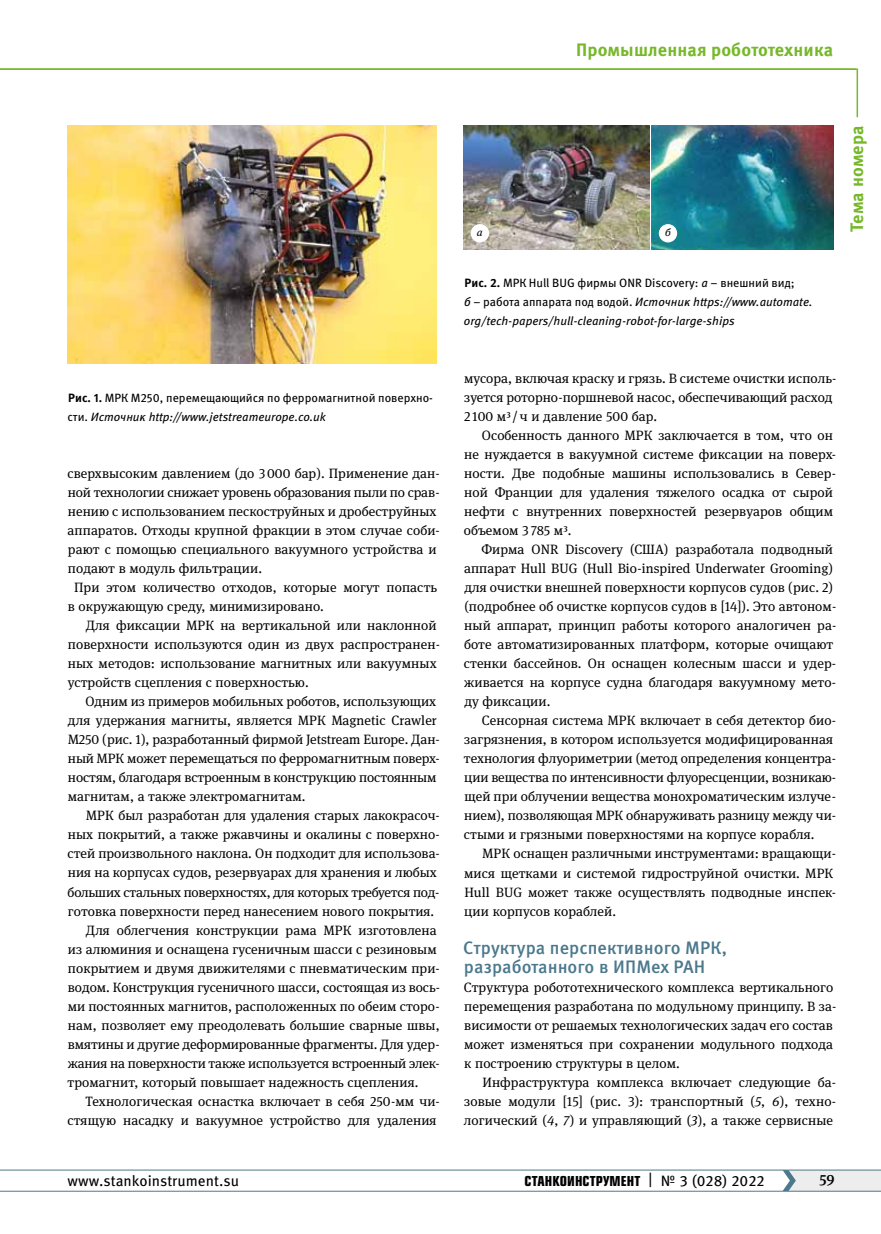
<style>
.page{position:relative;width:881px;height:1234px;background:#fff}
.page>*{position:absolute;margin:0;border:0;box-sizing:border-box;transform-origin:0 0}
.t1{font:500 18px/19px "Meta Pro";letter-spacing:.005em;color:#4b788c}
.t2{font:700 18px "Meta Pro";letter-spacing:.005em;color:#76b82a}
.t3{font:15px "Eurostile Con Hea";letter-spacing:.005em;color:#000}
.t4{font:15px "Meta Pro";color:#000}
.t5{font:500 15px "Meta Serif Pro";color:#000}
.t6{font:13.5px/19px "Meta Serif Pro";letter-spacing:.005em;color:#000}
.t7{font:13.5px "Meta Serif Pro";letter-spacing:-.015em;color:#000}
.t8{font:italic 12px/19px "Meta Pro";color:#000}
.t9{font:12px/19px "Meta Pro";color:#000}
.t10{font:italic 10.65px "Meta Serif Pro";color:#000}
.s1{font-weight:700;font-style:normal}
.s2{font-style:normal}
.s3{font-weight:700}
.s4{font-style:italic}
.s5{font-family:"Meta Pro"}
</style>
<div class="page">
<hr style="left:0;top:1190px;width:880px;height:1px;background:#4b788c">
<hr style="left:0;top:1169px;width:880px;height:1px;background:#4b788c">
<svg style="left:782px;top:1169px;width:98px;height:21px;background:#dde2e4"></svg>
<img style="left:68px;top:125px;width:369px;height:238px">
<img style="left:651px;top:125px;width:182px;height:124px">
<img style="left:464px;top:125px;width:185px;height:124px">
<div style="left:470px;top:224px;width:19px;height:18px;background:#fff;border-radius:50%"></div>
<div style="left:658px;top:224px;width:19px;height:18px;background:#fff;border-radius:50%"></div>
<svg style="left:0;top:68px;width:858px;height:50px"></svg>
<h1 class="t2" style="left:576px;top:36px;width:259px">Промышленная робототехника</h1>
<p class="t10" style="left:476px;top:225px;width:7px">а</p>
<p class="t10" style="left:664px;top:225px;width:7px">б</p>
<p class="t8" style="left:463px;top:273px;width:350px"><span class="s1">Рис. 2.</span> <span class="s2">МРК Hull BUG фирмы ONR Discovery:</span> а <span class="s2">– внешний вид;<br></span>б <span class="s2">– работа аппарата под водой.</span> Источник https://www.automate. org/tech-papers/hull-cleaning-robot-for-large-ships</p>
<h1 class="t2" style="left:842px;top:232px;width:108px;rotate:-90deg">Тема номера</h1>
<p class="t9" style="left:67px;top:387px;width:367px"><span class="s3">Рис. 1.</span> МРК M250, перемещающийся по ферромагнитной поверхно&shy;сти. <span class="s4">Источник http://www.jetstreameurope.co.uk</span></p>
<p class="t6" style="left:67px;top:462px;width:374px">сверхвысоким давлением (до 3000 бар). Применение дан‑</p>
<p class="t6" style="left:68px;top:481px;width:373px">ной технологии снижает уровень образования пыли по срав‑</p>
<p class="t6" style="left:68px;top:501px;width:370px">нению с использованием пескоструйных и дробеструйных</p>
<p class="t6" style="left:68px;top:520px;width:373px">аппаратов. Отходы крупной фракции в этом случае соби‑</p>
<p class="t6" style="left:68px;top:539px;width:370px">рают с помощью специального вакуумного устройства и</p>
<p class="t6" style="left:68px;top:558px;width:196px">подают в модуль фильтрации.</p>
<p class="t6" style="left:74px;top:577px;width:364px">При этом количество отходов, которые могут попасть</p>
<p class="t6" style="left:68px;top:596px;width:257px">в окружающую среду, минимизировано.</p>
<p class="t6" style="left:86px;top:615px;width:352px">Для фиксации МРК на вертикальной или наклонной</p>
<p class="t6" style="left:68px;top:634px;width:373px">поверхности используются один из двух распространен‑</p>
<p class="t6" style="left:68px;top:653px;width:370px">ных методов: использование магнитных или вакуумных</p>
<p class="t6" style="left:68px;top:672px;width:242px">устройств сцепления с поверхностью.</p>
<p class="t6" style="left:85px;top:691px;width:352px">Одним из примеров мобильных роботов, использующих</p>
<p class="t6" style="left:68px;top:710px;width:370px">для удержания магниты, является МРК Magnetic Crawler</p>
<p class="t6" style="left:68px;top:729px;width:373px">М250 (рис. 1), разработанный фирмой Jetstream Europe. Дан‑</p>
<p class="t6" style="left:68px;top:748px;width:373px">ный МРК может перемещаться по ферромагнитным поверх‑</p>
<p class="t6" style="left:68px;top:767px;width:370px">ностям, благодаря встроенным в конструкцию постоянным</p>
<p class="t6" style="left:68px;top:786px;width:239px">магнитам, а также электромагнитам.</p>
<p class="t6" style="left:86px;top:805px;width:355px">МРК был разработан для удаления старых лакокрасоч‑</p>
<p class="t6" style="left:68px;top:824px;width:373px">ных покрытий, а также ржавчины и окалины с поверхно‑</p>
<p class="t6" style="left:67px;top:843px;width:374px">стей произвольного наклона. Он подходит для использова‑</p>
<p class="t6" style="left:68px;top:862px;width:370px">ния на корпусах судов, резервуарах для хранения и любых</p>
<p class="t7" style="left:68px;top:881px;width:373px">больших стальных поверхностях, для которых требуется под‑</p>
<p class="t6" style="left:68px;top:900px;width:368px">готовка поверхности перед нанесением нового покрытия.</p>
<p class="t6" style="left:86px;top:919px;width:352px">Для облегчения конструкции рама МРК изготовлена</p>
<p class="t6" style="left:68px;top:938px;width:370px">из алюминия и оснащена гусеничным шасси с резиновым</p>
<p class="t6" style="left:68px;top:957px;width:373px">покрытием и двумя движителями с пневматическим при‑</p>
<p class="t6" style="left:68px;top:976px;width:373px">водом. Конструкция гусеничного шасси, состоящая из вось‑</p>
<p class="t6" style="left:68px;top:995px;width:373px">ми постоянных магнитов, расположенных по обеим сторо‑</p>
<p class="t6" style="left:68px;top:1014px;width:373px">нам, позволяет ему преодолевать большие сварные швы,</p>
<p class="t6" style="left:68px;top:1033px;width:373px">вмятины и другие деформированные фрагменты. Для удер‑</p>
<p class="t6" style="left:68px;top:1052px;width:373px">жания на поверхности также используется встроенный элек‑</p>
<p class="t6" style="left:67px;top:1071px;width:352px">тромагнит, который повышает надежность сцепления.</p>
<p class="t6" style="left:85px;top:1090px;width:356px">Технологическая оснастка включает в себя 250‑мм чи‑</p>
<p class="t6" style="left:67px;top:1109px;width:370px">стящую насадку и вакуумное устройство для удаления</p>
<p class="t6" style="left:464px;top:367px;width:373px">мусора, включая краску и грязь. В системе очистки исполь‑ зуется роторно--поршневой насос, обеспечивающий расход<br>2 100 м³/ч и давление 500 бар.</p>
<p class="t6" style="left:463px;top:424px;width:373px;text-indent:18px">Особенность данного МРК заключается в том, что он не нуждается в вакуумной системе фиксации на поверх‑ ности. Две подобные машины использовались в Север‑ ной Франции для удаления тяжелого осадка от сырой нефти с внутренних поверхностей резервуаров общим объемом 3 785 м³.</p>
<p class="t6" style="left:463px;top:539px;width:374px;text-indent:18px">Фирма ONR Discovery (США) разработала подводный аппарат Hull BUG (Hull Bio-inspired Underwater Grooming) для очистки внешней поверхности корпусов судов (рис. 2) (подробнее об очистке корпусов судов в [14]). Это автоном‑ ный аппарат, принцип работы которого аналогичен ра‑ боте автоматизированных платформ, которые очищают стенки бассейнов. Он оснащен колесным шасси и удер‑ живается на корпусе судна благодаря вакуумному мето‑ ду фиксации.</p>
<p class="t6" style="left:463px;top:710px;width:373px;text-indent:18px">Сенсорная система МРК включает в себя детектор био‑ загрязнения, в котором используется модифицированная технология флуориметрии (метод определения концентра‑ ции вещества по интенсивности флуоресценции, возникаю‑ щей при облучении вещества монохроматическим излуче‑ нием), позволяющая МРК обнаруживать разницу между чи‑ стыми и грязными поверхностями на корпусе корабля.</p>
<p class="t6" style="left:464px;top:843px;width:373px;text-indent:18px">МРК оснащен различными инструментами: вращающи‑ мися щетками и системой гидроструйной очистки. МРК Hull BUG может также осуществлять подводные инспек‑ ции корпусов кораблей.</p>
<h1 class="t1" style="left:463px;top:936px;width:265px">Структура перспективного МРК, разработанного в ИПМех РАН</h1>
<p class="t6" style="left:463px;top:976px;width:374px">Структура робототехнического комплекса вертикального перемещения разработана по модульному принципу. В за‑ висимости от решаемых технологических задач его состав может изменяться при сохранении модульного подхода к построению структуры в целом.</p>
<p class="t6" style="left:464px;top:1071px;width:373px;text-align:justify;text-indent:18px">Инфраструктура комплекса включает следующие ба‑ зовые модули [15] (рис. 3): транспортный (<span class="s4">5</span>, <span class="s4">6</span>), техно‑ логический (<span class="s4">4</span>, <span class="s4">7</span>) и управляющий (<span class="s4">3</span>), а также сервисные</p>
<p class="t4" style="left:68px;top:1168px;width:173px">www.stankoinstrument.su</p>
<p class="t3" style="left:524px;top:1169px;width:242px">СТАНКОИНСТРУМЕНТ <span class="s5">| № 3 (028) 2022</span></p>
<p class="t5" style="left:819px;top:1168px;width:17px">59</p>
</div>
